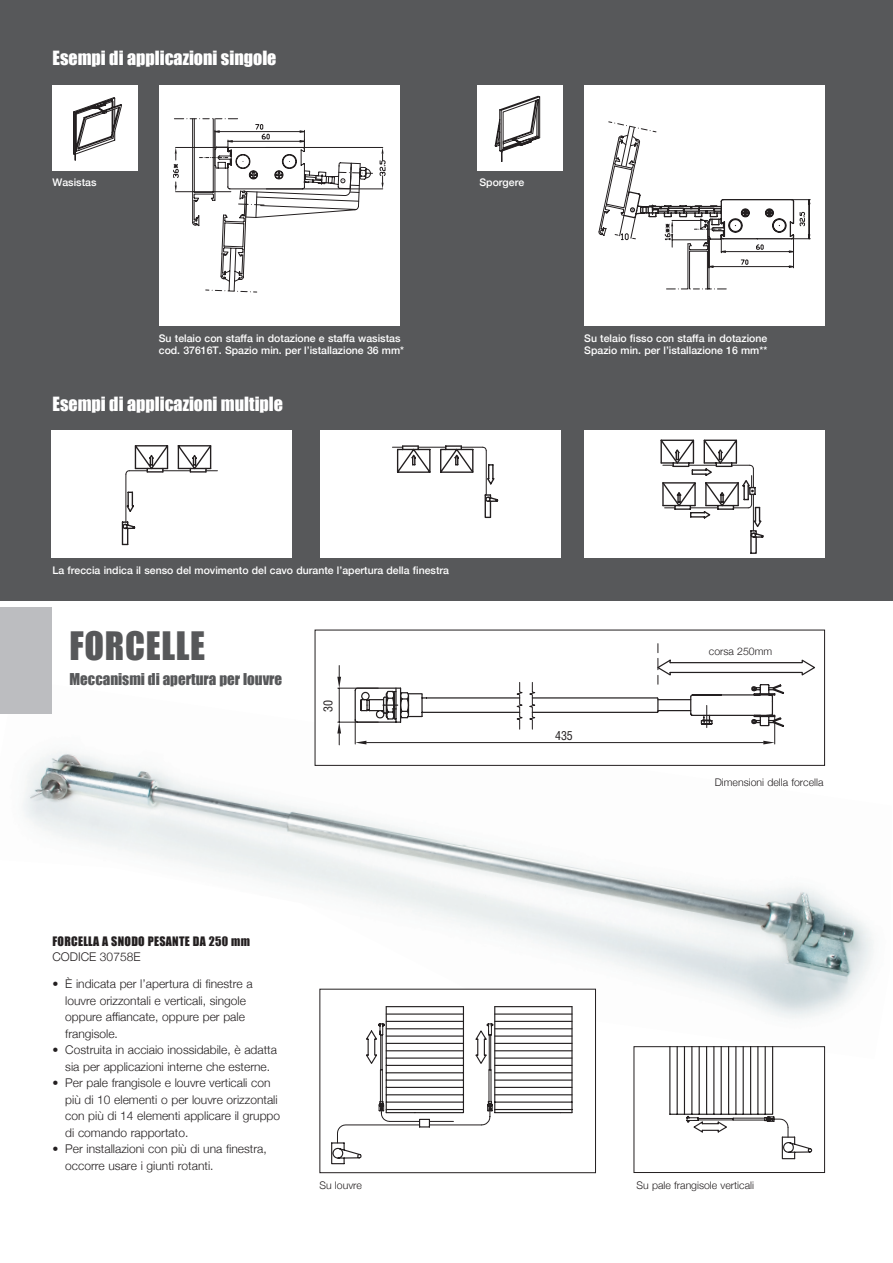
<style>
.page{position:relative;width:893px;height:1263px;background:#fff}
.page>*{position:absolute;margin:0;border:0;box-sizing:border-box;transform-origin:0 0}
._01_TITOLONE{font:36px "Impact";letter-spacing:.02em;color:#57585a}
.Normale{font:18px "Impact";color:#fff}
._02_SOTTOTITOLO{font:15px "Impact";color:#57585a}
._05_TESTO{font:300 12px/16.5px "Helvetica Neue";color:#231f20}
._06_TITOLETTI_COMPRE{font:12px "Impact";letter-spacing:.025em;color:#231f20}
.t1{font:condensed 12px "Helvetica";color:#231f20}
._09_TITOLETTO_BOLDIN{font:300 12px "Helvetica Neue";color:#231f20}
._08_dida_bianca{font:500 10.5px/12px "Helvetica Neue";color:#fff}
._07_dida_nera{font:300 10.5px "Helvetica Neue";color:#231f20}
.Normale-2{font:300 10.5px "Helvetica Neue";color:#231f20}
</style>
<div class="page">
<img style="left:23px;top:679px;width:851px;height:380px">
<div style="left:0;top:607px;width:51px;height:107px;background:#bcbdc0"></div>
<div style="left:0;top:0;width:893px;height:600px;background:#57585a"></div>
<div style="left:51px;top:430px;width:241px;height:128px;background:#fff"></div>
<svg style="left:121px;top:445px;width:97px;height:101px"></svg>
<div style="left:159px;top:85px;width:240px;height:241px;background:#fff"></div>
<svg style="left:173px;top:119px;width:212px;height:173px"></svg>
<div style="left:478px;top:85px;width:85px;height:85px;background:#fff"></div>
<svg style="left:494px;top:95px;width:47px;height:67px"></svg>
<div style="left:53px;top:85px;width:85px;height:85px;background:#fff"></div>
<svg style="left:73px;top:97px;width:49px;height:64px"></svg>
<div style="left:584px;top:85px;width:241px;height:241px;background:#fff"></div>
<svg style="left:599px;top:122px;width:211px;height:167px"></svg>
<div style="left:320px;top:430px;width:241px;height:128px;background:#fff"></div>
<svg style="left:584px;top:430px;width:241px;height:128px;background:#f2f2f2"></svg>
<div style="left:315px;top:630px;width:510px;height:135px;background:#fff"></div>
<hr style="left:338px;top:688px;width:40px;height:1px;background:#231f20">
<hr style="left:338px;top:722px;width:40px;height:1px;background:#231f20">
<hr style="left:339px;top:688px;width:1px;height:34px;background:#231f20">
<svg style="left:337px;top:665px;width:4px;height:23px"></svg>
<svg style="left:337px;top:722px;width:4px;height:23px"></svg>
<svg style="left:354px;top:644px;width:461px;height:100px"></svg>
<div style="left:315px;top:630px;width:510px;height:136px;border:1px solid #231f20"></div>
<div style="left:320px;top:989px;width:275px;height:184px;background:#fff"></div>
<svg style="left:331px;top:1006px;width:242px;height:159px"></svg>
<hr style="left:390px;top:1121px;width:30px;height:1px;background:#231f20">
<hr style="left:429px;top:1125px;width:53px;height:1px;background:#231f20">
<div style="left:319px;top:989px;width:277px;height:184px;border:1px solid #231f20"></div>
<div style="left:634px;top:1047px;width:191px;height:125px;background:#fff"></div>
<svg style="left:669px;top:1048px;width:143px;height:111px"></svg>
<div style="left:634px;top:1046px;width:191px;height:127px;border:1px solid #231f20"></div>
<div style="left:697px;top:642px;width:87px;height:15px;background:#fff"></div>
<p class="Normale" style="left:53px;top:44px;width:225px">Esempi di applicazioni singole</p>
<p class="_08_dida_bianca" style="left:53px;top:175px;width:45px">Wasistas</p>
<p class="_08_dida_bianca" style="left:479px;top:175px;width:46px">Sporgere</p>
<p class="_08_dida_bianca" style="left:159px;top:331px;width:247px">Su telaio con staffa in dotazione e staffa wasistas cod. 37616T. Spazio min. per l’istallazione 36 mm*</p>
<p class="_08_dida_bianca" style="left:584px;top:331px;width:185px">Su telaio fisso con staffa in dotazione</p>
<p class="_08_dida_bianca" style="left:584px;top:343px;width:184px">Spazio min. per l’istallazione 16 mm**</p>
<p class="Normale" style="left:53px;top:390px;width:232px">Esempi di applicazioni multiple</p>
<p class="_08_dida_bianca" style="left:53px;top:563px;width:398px">La freccia indica il senso del movimento del cavo durante l’apertura della finestra</p>
<p class="_01_TITOLONE" style="left:70px;top:618px;width:137px">FORCELLE</p>
<p class="_02_SOTTOTITOLO" style="left:70px;top:667px;width:214px">Meccanismi di apertura per louvre</p>
<p class="t1" style="left:321px;top:712px;width:13px;rotate:-90deg">3 0</p>
<p class="_06_TITOLETTI_COMPRE" style="left:53px;top:932px;width:199px">FORCELLA A SNODO PESANTE DA 250 mm</p>
<p class="_09_TITOLETTO_BOLDIN" style="left:53px;top:947px;width:89px">CODICE 30758E</p>
<p class="_05_TESTO" style="left:65px;top:975px;width:189px;text-indent:-13px">• È indicata per l’apertura di finestre a louvre orizzontali e verticali, singole oppure affiancate, oppure per pale frangisole.</p>
<p class="_05_TESTO" style="left:53px;top:1041px;width:226px;text-align:center">• Costruita in acciaio inossidabile, è adatta sia per applicazioni interne che esterne.</p>
<p class="_05_TESTO" style="left:65px;top:1074px;width:216px;text-indent:-13px">• Per pale frangisole e louvre verticali con più di 10 elementi o per louvre orizzontali con più di 14 elementi applicare il gruppo di comando rapportato.</p>
<p class="_05_TESTO" style="left:65px;top:1140px;width:203px;text-indent:-13px">• Per installazioni con più di una finestra, occorre usare i giunti rotanti.</p>
<p class="t1" style="left:555px;top:728px;width:19px">4 3 5</p>
<p class="Normale-2" style="left:709px;top:642px;width:65px">corsa 250mm</p>
<p class="t1" style="left:707px;top:645px;width:69px">c o r s a 2 5 0 m m .</p>
<p class="_07_dida_nera" style="left:715px;top:774px;width:110px">Dimensioni della forcella</p>
<p class="_07_dida_nera" style="left:319px;top:1177px;width:44px">Su louvre</p>
<p class="_07_dida_nera" style="left:637px;top:1176px;width:119px">Su pale frangisole verticali</p>
</div>
